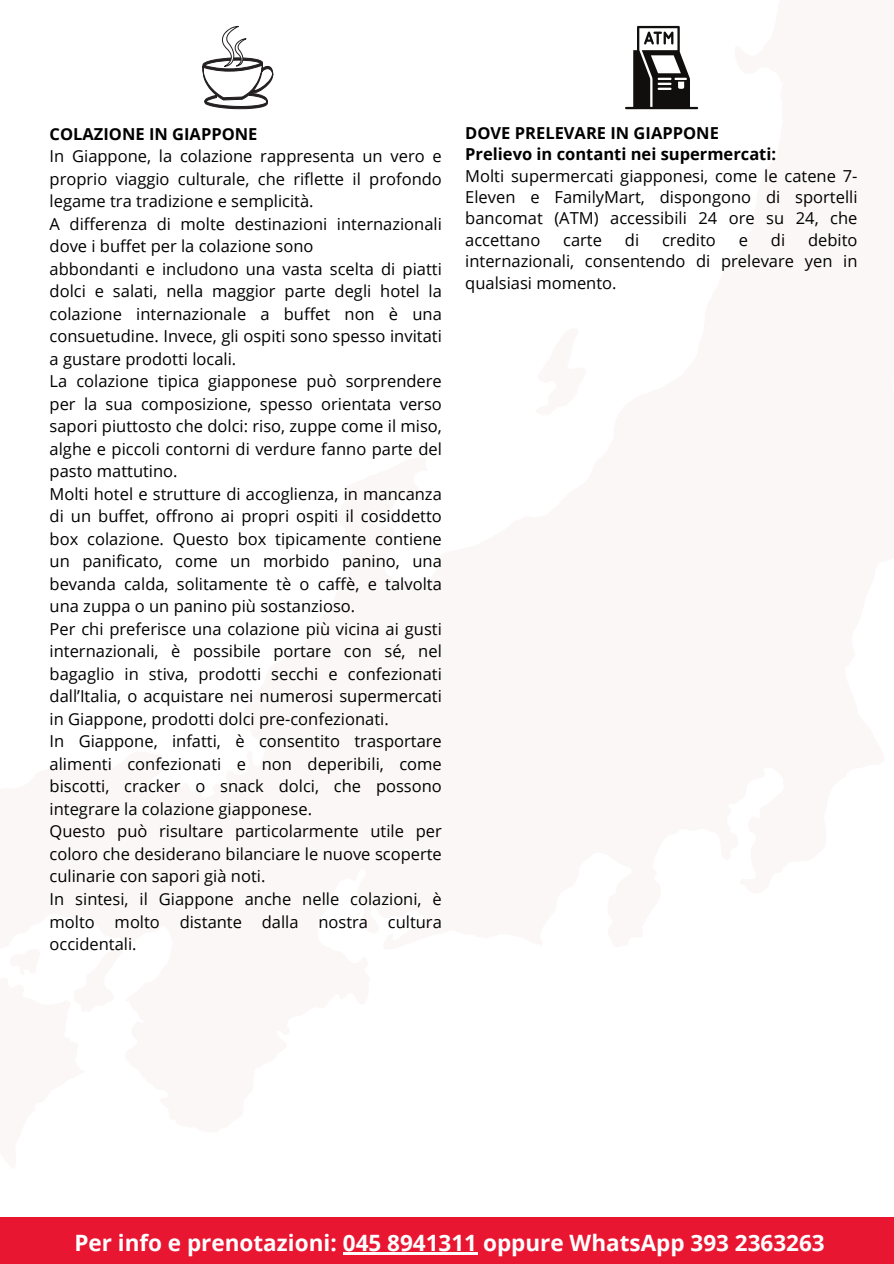
<style>
.page{position:relative;width:894px;height:1264px;background:#fff}
.page>*{position:absolute;margin:0;border:0;box-sizing:border-box;transform-origin:0 0}
.t1{font:700 22.5px "Open Sans";color:#fff}
.t2{font:16.5px/22.5px "Open Sans";color:#000;text-align:justify}
.t3{font:700 16.5px/21.3px "Open Sans";color:#000}
</style>
<div class="page">
<div style="left:0;top:1216px;width:893px;height:47px;background:#e91632"></div>
<svg style="left:625px;top:26px;width:73px;height:83px"></svg>
<svg style="left:202px;top:26px;width:71px;height:83px"></svg>
<hr style="left:343px;top:1252px;width:134px;height:2px;background:#fff">
<p class="t3" style="left:50px;top:123px;width:209px">COLAZIONE IN GIAPPONE</p>
<p class="t2" style="left:50px;top:144px;width:393px;text-align:left">In Giappone, la colazione rappresenta un vero e proprio viaggio culturale, che riflette il profondo legame tra tradizione e semplicità.<br>A differenza di molte destinazioni internazionali dove i buffet per la colazione sono<br>abbondanti e includono una vasta scelta di piatti dolci e salati, nella maggior parte degli hotel la colazione internazionale a buffet non è una consuetudine. Invece, gli ospiti sono spesso invitati a gustare prodotti locali.<br>La colazione tipica giapponese può sorprendere per la sua composizione, spesso orientata verso sapori piuttosto che dolci: riso, zuppe come il miso, alghe e piccoli contorni di verdure fanno parte del pasto mattutino.<br>Molti hotel e strutture di accoglienza, in mancanza di un buffet, offrono ai propri ospiti il cosiddetto box colazione. Questo box tipicamente contiene un panificato, come un morbido panino, una bevanda calda, solitamente tè o caffè, e talvolta una zuppa o un panino più sostanzioso.<br>Per chi preferisce una colazione più vicina ai gusti internazionali, è possibile portare con sé, nel bagaglio in stiva, prodotti secchi e confezionati dall’Italia, o acquistare nei numerosi supermercati in Giappone, prodotti dolci pre-confezionati.<br>In Giappone, infatti, è consentito trasportare alimenti confezionati e non deperibili, come biscotti, cracker o snack dolci, che possono integrare la colazione giapponese.<br>Questo può risultare particolarmente utile per coloro che desiderano bilanciare le nuove scoperte culinarie con sapori già noti.<br>In sintesi, il Giappone anche nelle colazioni, è molto molto distante dalla nostra cultura occidentali.</p>
<p class="t3" style="left:465px;top:122px;width:312px">DOVE PRELEVARE IN GIAPPONE<br>Prelievo in contanti nei supermercati:</p>
<p class="t2" style="left:465px;top:164px;width:393px;line-height:21.3px">Molti supermercati giapponesi, come le catene 7- Eleven e FamilyMart, dispongono di sportelli bancomat (ATM) accessibili 24 ore su 24, che accettano</p>
<p class="t2" style="left:465px;top:229px;width:393px;line-height:21.3px;text-indent:343px">debito internazionali, consentendo di prelevare yen in qualsiasi momento.</p>
<p class="t2" style="left:563px;top:228px;width:40px">carte</p>
<p class="t2" style="left:624px;top:228px;width:16px">di</p>
<p class="t2" style="left:661px;top:228px;width:55px">credito</p>
<p class="t2" style="left:738px;top:228px;width:11px">e</p>
<p class="t2" style="left:770px;top:228px;width:16px">di</p>
<h1 class="t1" style="left:74px;top:1226px;width:751px">Per info e prenotazioni: 045 8941311 oppure WhatsApp 393 2363263</h1>
</div>
